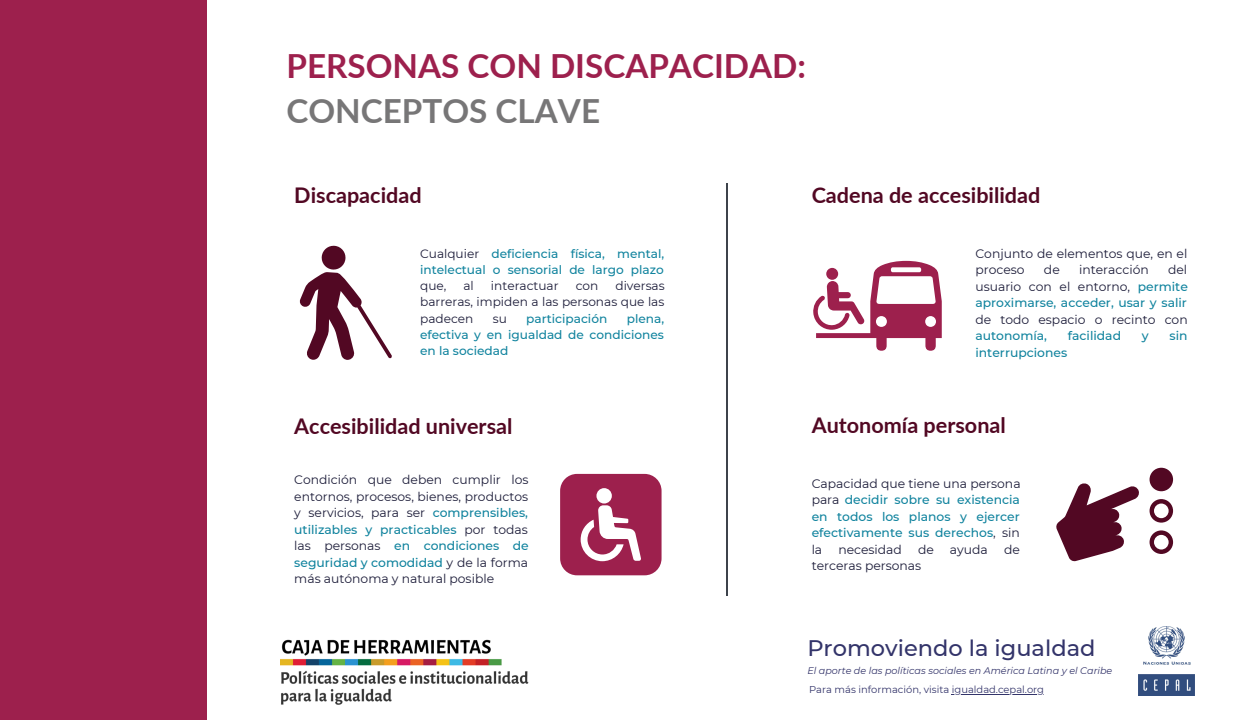
<style>
.page{position:relative;width:1260px;height:720px;background:#fff}
.page>*{position:absolute;margin:0;border:0;box-sizing:border-box;transform-origin:0 0}
.t1{font:700 33.25px "Lato";color:#9d204d}
.t2{font:700 33.25px "Lato";color:#777677}
.t3{font:500 22.5px "Montserrat";color:#33346a}
.t4{font:700 21.5px "Lato";color:#520823}
.t5{font:12.25px/16.5px "Montserrat";color:#1b1b38;text-align:justify}
.t6{font:500 12.25px/16.2px "Montserrat";color:#10839e;text-align:justify}
.t7{font:10px "Montserrat";color:#33346a}
.t8{font:italic 9.5px "Montserrat";color:#33346a}
.s1{font-weight:400;color:#1b1b38}
.s2{font-weight:500;color:#10839e}
</style>
<div class="page">
<div style="left:0;top:0;width:206px;height:720px;background:#9d204d"></div>
<img style="left:1138px;top:626px;width:56px;height:70px">
<hr style="left:727px;top:183px;width:1px;height:413px;background:#3d434b">
<img style="left:280px;top:639px;width:249px;height:66px">
<div style="left:321px;top:245px;width:25px;height:25px;background:#520823;border-radius:11px"></div>
<svg style="left:299px;top:272px;width:93px;height:88px"></svg>
<svg style="left:1056px;top:468px;width:117px;height:94px"></svg>
<svg style="left:813px;top:261px;width:129px;height:90px"></svg>
<hr style="left:952px;top:694px;width:92px;height:1px;background:#33346a">
<svg style="left:560px;top:474px;width:102px;height:101px"></svg>
<p class="t1" style="left:286px;top:45px;width:521px">PERSONAS CON DISCAPACIDAD:</p>
<p class="t2" style="left:286px;top:90px;width:315px">CONCEPTOS CLAVE</p>
<p class="t4" style="left:294px;top:182px;width:129px">Discapacidad</p>
<p class="t6" style="left:420px;top:245px;width:246px"><span class="s1">Cualquier</span> deficiencia física, mental, intelectual o sensorial de largo plazo <span class="s1">que,</span></p>
<p class="t5" style="left:420px;top:278px;width:246px;text-indent:195px">diversas barreras, impiden a las personas que las padecen</p>
<p class="t5" style="left:463px;top:278px;width:12px">al</p>
<p class="t5" style="left:491px;top:278px;width:69px">interactuar</p>
<p class="t5" style="left:576px;top:278px;width:24px">con</p>
<p class="t5" style="left:493px;top:310px;width:16px">su</p>
<p class="t6" style="left:526px;top:310px;width:83px">participación</p>
<p class="t6" style="left:420px;top:310px;width:245px;text-indent:207px">plena, efectiva y en igualdad de condiciones en la sociedad</p>
<p class="t4" style="left:812px;top:182px;width:230px">Cadena de accesibilidad</p>
<p class="t5" style="left:975px;top:245px;width:213px">Conjunto de elementos que, en el proceso</p>
<p class="t5" style="left:975px;top:262px;width:214px;text-indent:193px">del usuario con el entorno, <span class="s2">permite aproximarse, acceder, usar y salir </span>de todo espacio o recinto con <span class="s2">autonomía,</span></p>
<p class="t5" style="left:1044px;top:262px;width:17px">de</p>
<p class="t5" style="left:1079px;top:262px;width:71px">interacción</p>
<p class="t6" style="left:1068px;top:328px;width:55px">facilidad</p>
<p class="t6" style="left:1142px;top:328px;width:8px">y</p>
<p class="t6" style="left:1170px;top:328px;width:20px">sin</p>
<p class="t6" style="left:975px;top:344px;width:93px">interrupciones</p>
<p class="t4" style="left:294px;top:413px;width:220px">Accesibilidad universal</p>
<p class="t5" style="left:294px;top:472px;width:236px">Condición que deben cumplir los entornos, procesos, bienes, productos y servicios, para ser <span class="s2">comprensibles, utilizables y practicables</span> por todas las personas <span class="s2">en condiciones de seguridad y comodidad</span> y de la forma más autónoma y natural posible</p>
<p class="t4" style="left:812px;top:412px;width:196px">Autonomía personal</p>
<p class="t6" style="left:812px;top:475px;width:210px"><span class="s1">Capacidad que tiene una persona para</span> decidir sobre su existencia en todos los planos y ejercer efectivamente sus derechos<span class="s1">, sin la</span></p>
<p class="t5" style="left:838px;top:541px;width:65px">necesidad</p>
<p class="t5" style="left:918px;top:541px;width:17px">de</p>
<p class="t5" style="left:950px;top:541px;width:39px">ayuda</p>
<p class="t5" style="left:1004px;top:541px;width:17px">de</p>
<p class="t5" style="left:812px;top:558px;width:111px">terceras personas</p>
<p class="t3" style="left:807px;top:634px;width:290px">Promoviendo la igualdad</p>
<p class="t8" style="left:807px;top:665px;width:307px">El aporte de las políticas sociales en América Latina y el Caribe</p>
<p class="t7" style="left:809px;top:683px;width:236px">Para más información, visita igualdad.cepal.org</p>
</div>
